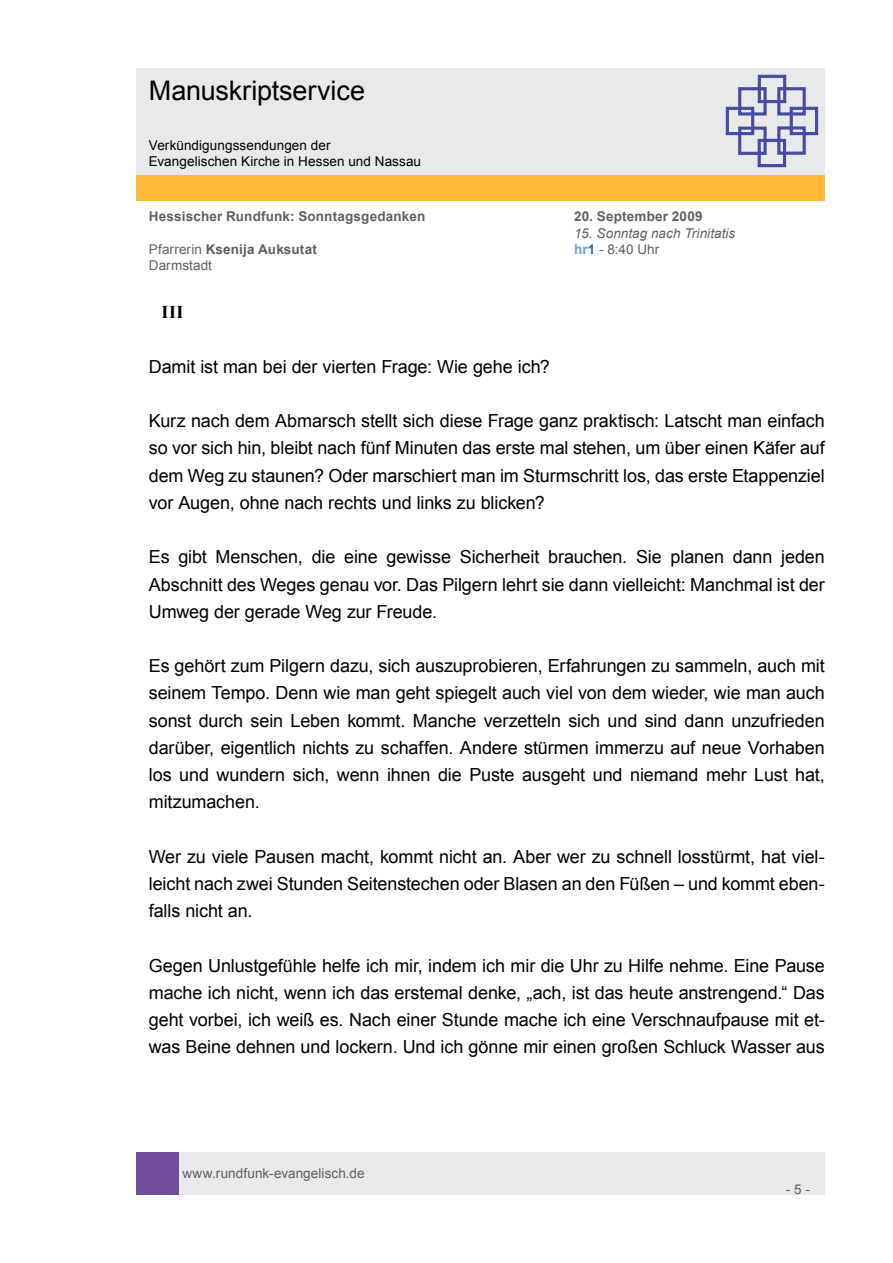
<style>
.page{position:relative;width:893px;height:1263px;background:#fff}
.page>*{position:absolute;margin:0;border:0;box-sizing:border-box;transform-origin:0 0}
.t1{font:27px "Arial";letter-spacing:-.005em;color:#000}
.t2{font:18px/27.2px "Arial";letter-spacing:-.005em;color:#000;text-align:justify}
.t3{font:700 18px "Times New Roman";color:#000}
.t4{font:700 13.5px "Arial";letter-spacing:.015em;color:#606060}
.t5{font:13.5px/16.2px "Arial";letter-spacing:.005em;color:#000}
.t6{font:13.5px "Arial";letter-spacing:.005em;color:#606060}
.t7{font:italic 13.5px "Arial";letter-spacing:.005em;color:#606060}
.s1{font-weight:400}
.s2{font-weight:700;color:#71a0cc}
.s3{font-weight:700;color:#2369b2}
</style>
<div class="page">
<div style="left:179px;top:1152px;width:646px;height:43px;background:#e8e9e9"></div>
<div style="left:136px;top:1152px;width:43px;height:43px;background:#704c9c"></div>
<div style="left:136px;top:175px;width:689px;height:26px;background:#ffb93a"></div>
<div style="left:136px;top:68px;width:689px;height:106px;background:#e8e9e9"></div>
<svg style="left:725px;top:74px;width:94px;height:94px"></svg>
<h1 class="t1" style="left:149px;top:73px;width:218px">Manuskriptservice</h1>
<p class="t5" style="left:149px;top:137px;width:274px">Verkündigungssendungen der<br>Evangelischen Kirche in Hessen und Nassau</p>
<p class="t4" style="left:149px;top:208px;width:278px">Hessischer Rundfunk: Sonntagsgedanken</p>
<p class="t4" style="left:574px;top:208px;width:130px">20. September 2009</p>
<p class="t7" style="left:574px;top:224px;width:163px">15. Sonntag nach Trinitatis</p>
<p class="t4" style="left:149px;top:240px;width:170px"><span class="s1">Pfarrerin</span> Ksenija Auksutat</p>
<p class="t6" style="left:574px;top:240px;width:87px"><span class="s2">hr</span><span class="s3">1</span> - 8:40 Uhr</p>
<p class="t6" style="left:149px;top:256px;width:65px">Darmstadt</p>
<p class="t3" style="left:162px;top:300px;width:23px">III</p>
<p class="t2" style="left:149px;top:353px;width:403px">Damit ist man bei der vierten Frage: Wie gehe ich?</p>
<p class="t2" style="left:149px;top:407px;width:677px">Kurz nach dem Abmarsch stellt sich diese Frage ganz praktisch: Latscht man einfach so vor sich hin, bleibt nach fünf Minuten das erste mal stehen, um über einen Käfer auf dem Weg zu staunen? Oder marschiert man im Sturmschritt los, das erste Etappenziel vor Augen, ohne nach rechts und links zu blicken?</p>
<p class="t2" style="left:149px;top:544px;width:677px">Es gibt Menschen, die eine gewisse Sicherheit brauchen. Sie planen dann jeden Abschnitt des Weges genau vor. Das Pilgern lehrt sie dann vielleicht: Manchmal ist der Umweg der gerade Weg zur Freude.</p>
<p class="t2" style="left:149px;top:652px;width:677px">Es gehört zum Pilgern dazu, sich auszuprobieren, Erfahrungen zu sammeln, auch mit seinem Tempo. Denn wie man geht spiegelt auch viel von dem wieder, wie man auch sonst durch sein Leben kommt. Manche verzetteln sich und sind dann unzufrieden darüber, eigentlich nichts zu schaffen. Andere stürmen immerzu auf neue Vorhaben los und wundern sich, wenn ihnen die Puste ausgeht und niemand mehr Lust hat, mitzumachen.</p>
<p class="t2" style="left:149px;top:843px;width:678px">Wer zu viele Pausen macht, kommt nicht an. Aber wer zu schnell losstürmt, hat viel&shy;leicht nach zwei Stunden Seitenstechen oder Blasen an den Füßen – und kommt eben&shy;falls nicht an.</p>
<p class="t2" style="left:149px;top:952px;width:678px">Gegen Unlustgefühle helfe ich mir, indem ich mir die Uhr zu Hilfe nehme. Eine Pause mache ich nicht, wenn ich das erstemal denke, „ach, ist das heute anstrengend.“ Das geht vorbei, ich weiß es. Nach einer Stunde mache ich eine Verschnaufpause mit et&shy;was Beine dehnen und lockern. Und ich gönne mir einen großen Schluck Wasser aus</p>
<p class="t6" style="left:182px;top:1164px;width:184px">www.rundfunk-evangelisch.de</p>
<p class="t6" style="left:786px;top:1180px;width:26px">- 5 -</p>
</div>
